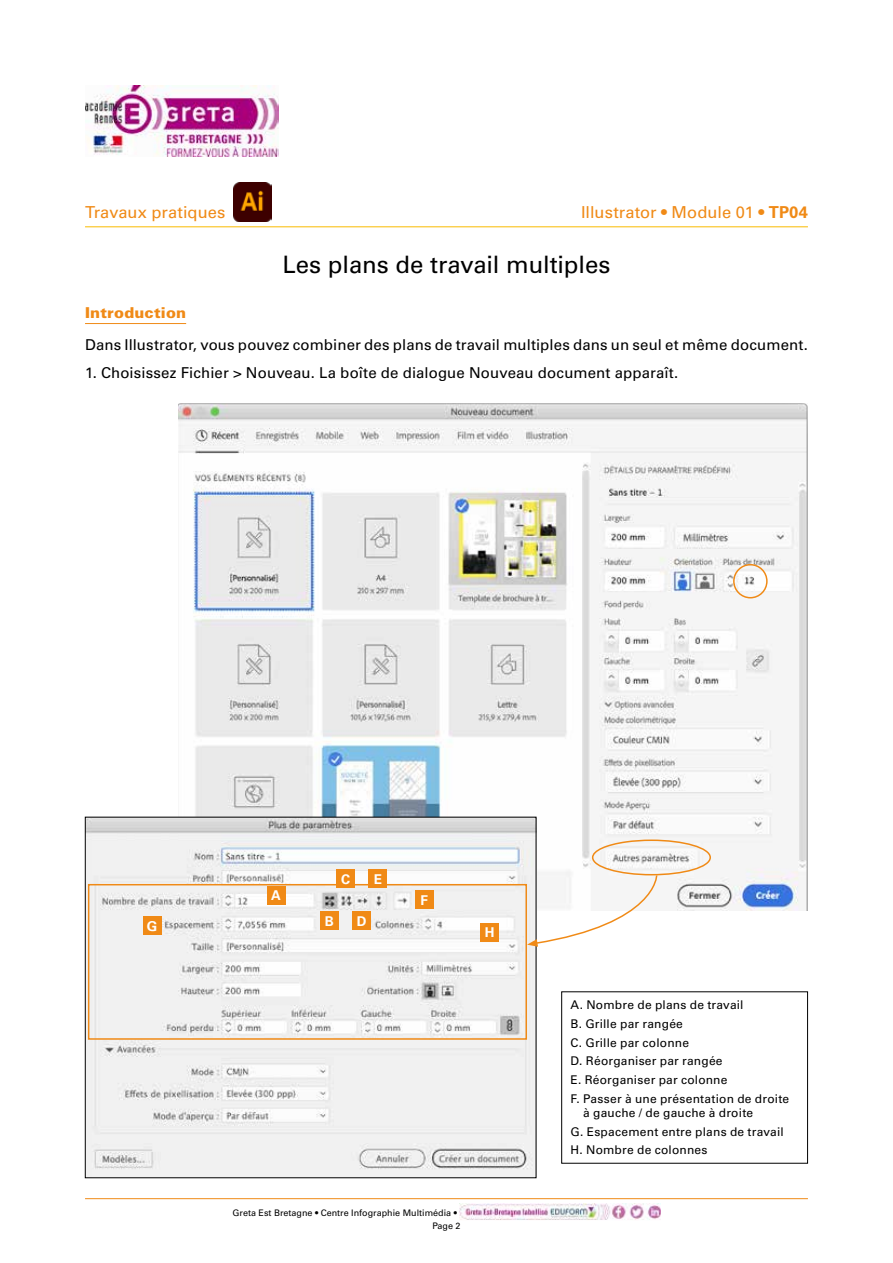
<style>
.page{position:relative;width:893px;height:1263px;background:#fff}
.page>*{position:absolute;margin:0;border:0;box-sizing:border-box;transform-origin:0 0}
.t1{font:24px "Univers LT Std";letter-spacing:-.005em;color:#000}
.t2{font:16.5px "Univers LT Std";color:#f08a16}
.t3{font:15px "Univers LT Std";letter-spacing:.01em;color:#000}
.t4{font:900 15px "Univers LT Std";letter-spacing:.01em;color:#f08a16}
.t5{font:700 13.5px "Univers LT Std";color:#fff}
.t6{font:12px/18.6px "Univers LT Std";letter-spacing:.015em;color:#000}
.t7{font:9px/12.9px "Univers LT Std";color:#000}
.s1{font-weight:700}
</style>
<div class="page">
<hr style="left:85px;top:323px;width:101px;height:1px;background:#f08a16">
<div style="left:561px;top:991px;width:247px;height:172px;border:1px solid #000"></div>
<img style="left:178px;top:404px;width:630px;height:507px">
<div style="left:733px;top:564px;width:35px;height:34px;border:2px solid #f08a16;border-radius:50%"></div>
<img style="left:87px;top:819px;width:447px;height:357px">
<svg style="left:527px;top:839px;width:185px;height:108px"></svg>
<div style="left:88px;top:884px;width:439px;height:156px;border:2px solid #f08a16"></div>
<div style="left:320px;top:912px;width:18px;height:18px;background:#f08a16"></div>
<div style="left:267px;top:886px;width:18px;height:18px;background:#f08a16"></div>
<div style="left:352px;top:912px;width:19px;height:18px;background:#f08a16"></div>
<div style="left:369px;top:870px;width:18px;height:18px;background:#f08a16"></div>
<div style="left:415px;top:891px;width:18px;height:18px;background:#f08a16"></div>
<div style="left:143px;top:916px;width:18px;height:19px;background:#f08a16"></div>
<div style="left:480px;top:923px;width:19px;height:18px;background:#f08a16"></div>
<div style="left:336px;top:870px;width:19px;height:18px;background:#f08a16"></div>
<hr style="left:85px;top:1198px;width:723px;height:1px;background:#f08a16">
<img style="left:459px;top:1203px;width:201px;height:17px">
<img style="left:85px;top:85px;width:193px;height:71px">
<hr style="left:85px;top:226px;width:723px;height:1px;background:#fabb00">
<img style="left:234px;top:183px;width:38px;height:38px">
<h2 class="t2" style="left:85px;top:202px;width:142px">Travaux pratiques</h2>
<h2 class="t2" style="left:581px;top:202px;width:228px">Illustrator • Module 01 • <span class="s1">TP04</span></h2>
<h1 class="t1" style="left:282px;top:250px;width:330px">Les plans de travail multiples</h1>
<p class="t4" style="left:85px;top:303px;width:103px">Introduction</p>
<p class="t3" style="left:85px;top:336px;width:724px">Dans Illustrator, vous pouvez combiner des plans de travail multiples dans un seul et même document.</p>
<p class="t3" style="left:85px;top:364px;width:595px">1. Choisissez Fichier &gt; Nouveau. La boîte de dialogue Nouveau document apparaît.</p>
<p class="t5" style="left:147px;top:918px;width:12px">G</p>
<p class="t5" style="left:271px;top:887px;width:11px">A</p>
<p class="t5" style="left:341px;top:871px;width:11px">C</p>
<p class="t5" style="left:374px;top:871px;width:10px">E</p>
<p class="t5" style="left:325px;top:913px;width:11px">B</p>
<p class="t5" style="left:357px;top:913px;width:11px">D</p>
<p class="t5" style="left:420px;top:892px;width:9px">F</p>
<p class="t5" style="left:485px;top:925px;width:11px">H</p>
<p class="t7" style="left:432px;top:1206px;width:30px;text-indent:-200px">Greta Est Bretagne • Centre Infographie Multimédia •<br>Page 2</p>
<p class="t6" style="left:571px;top:996px;width:220px">A. Nombre de plans de travail<br>B. Grille par rangée<br>C. Grille par colonne<br>D. Réorganiser par rangée<br>E. Réorganiser par colonne<br>F. Passer à une présentation de droite</p>
<p class="t6" style="left:571px;top:1103px;width:215px;text-indent:13px">à gauche / de gauche à droite<br>G. Espacement entre plans de travail<br>H. Nombre de colonnes</p>
</div>
